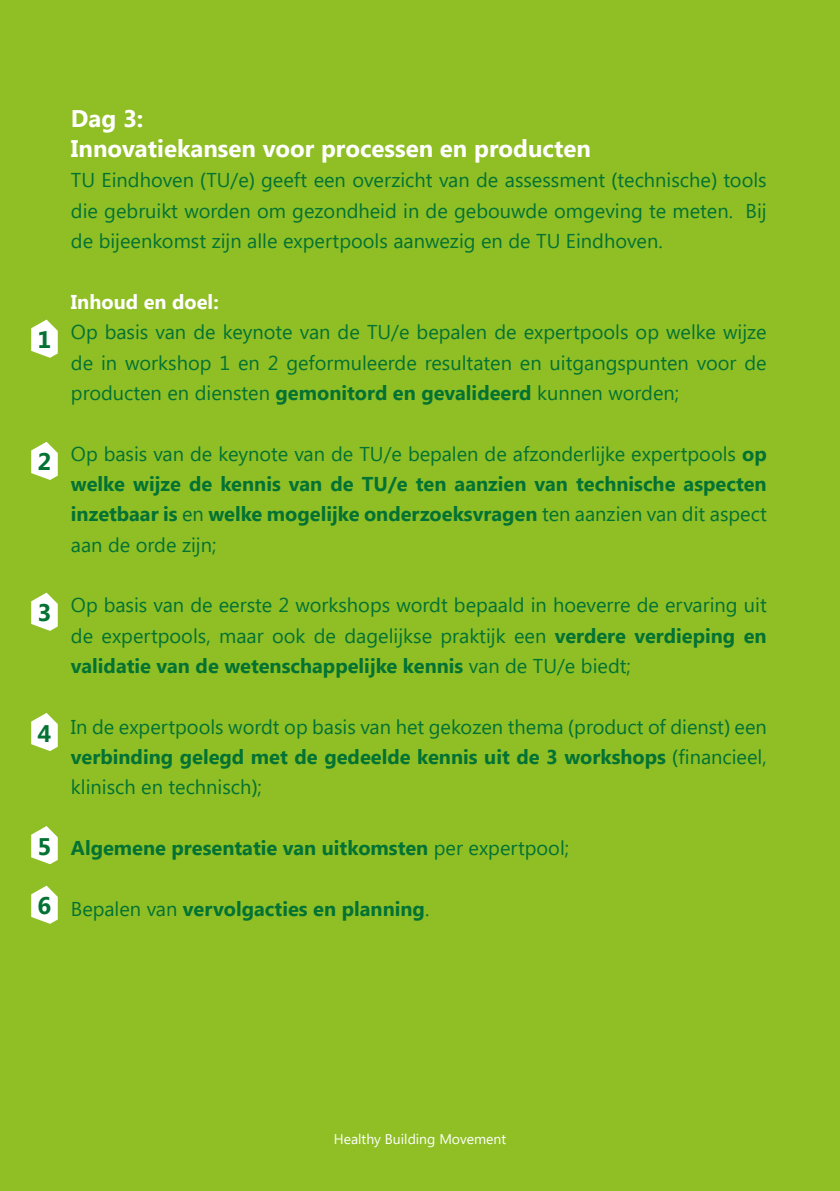
<style>
.page{position:relative;width:840px;height:1191px;background:#fff}
.page>*{position:absolute;margin:0;border:0;box-sizing:border-box;transform-origin:0 0}
.t1{font:700 24px/30.4px "Segoe UI";color:#fff}
.t2{font:700 24px "Segoe UI";color:#037233}
.t3{font:20px/30.4px "Segoe UI";color:#037233;text-align:justify}
.t4{font:700 20px/30.4px "Segoe UI";color:#037233;text-align:justify}
.t5{font:700 20px "Segoe UI";color:#fff}
.t6{font:14px "Segoe UI";color:#fff}
.s1{font-family:"Open Sans"}
.s2{font-weight:700}
.s3{font-weight:400}
</style>
<div class="page">
<div style="left:0;top:0;width:839px;height:1191px;background:#8fbf25"></div>
<svg style="left:31px;top:319px;width:27px;height:39px"></svg>
<svg style="left:31px;top:592px;width:27px;height:39px"></svg>
<svg style="left:31px;top:713px;width:27px;height:38px"></svg>
<svg style="left:31px;top:826px;width:27px;height:38px"></svg>
<svg style="left:31px;top:885px;width:27px;height:39px"></svg>
<svg style="left:31px;top:442px;width:27px;height:38px"></svg>
<p class="t2" style="left:37px;top:326px;width:15px">1</p>
<p class="t2" style="left:37px;top:448px;width:15px">2</p>
<p class="t2" style="left:37px;top:599px;width:15px">3</p>
<p class="t2" style="left:37px;top:719px;width:15px">4</p>
<p class="t2" style="left:37px;top:832px;width:15px">5</p>
<p class="t2" style="left:37px;top:892px;width:15px">6</p>
<p class="t1" style="left:71px;top:103px;width:521px">Dag 3:<br>Innovatiekansen voor processen en producten</p>
<p class="t3" style="left:71px;top:165px;width:697px">TU Eindhoven <span class="s1">(</span>TU/e<span class="s1">)</span> geeft een overzicht van de assessment <span class="s1">(</span>technische<span class="s1">)</span> tools die gebruikt worden om gezondheid in de gebouwde omgeving te meten. Bij de bijeenkomst zijn alle expertpools aanwezig en de TU Eindhoven.</p>
<p class="t5" style="left:71px;top:290px;width:149px">Inhoud en doel:</p>
<p class="t3" style="left:71px;top:317px;width:697px">Op basis van de keynote van de TU/e bepalen de expertpools op welke wijze de in workshop 1 en 2 geformuleerde resultaten en uitgangspunten voor de producten en diensten <span class="s2">gemonitord en gevalideerd</span> kunnen worden;</p>
<p class="t4" style="left:71px;top:438px;width:697px"><span class="s3">Op basis van de keynote van de TU/e bepalen de afzonderlijke expertpools</span> op welke wijze de kennis van de TU/e ten aanzien van technische aspecten inzetbaar is <span class="s3">en</span> welke mogelijke onderzoeksvragen <span class="s3">ten aanzien van dit aspect aan de orde zijn;</span></p>
<p class="t3" style="left:71px;top:590px;width:697px">Op basis van de eerste 2 workshops wordt bepaald in hoeverre de ervaring uit de expertpools, maar ook de dagelijkse praktijk een <span class="s2">verdere verdieping en validatie van de wetenschappelijke kennis</span> van de TU/e biedt;</p>
<p class="t3" style="left:71px;top:711px;width:697px">In de expertpools wordt op basis van het gekozen thema <span class="s1">(</span>product of dienst<span class="s1">)</span> een <span class="s2">verbinding gelegd met de gedeelde kennis uit de 3 workshops</span> <span class="s1">(</span>financieel, klinisch en technisch<span class="s1">)</span>;</p>
<p class="t4" style="left:71px;top:833px;width:499px">Algemene presentatie van uitkomsten <span class="s3">per expertpool;</span></p>
<p class="t4" style="left:71px;top:893px;width:360px"><span class="s3">Bepalen van</span> vervolgacties en planning<span class="s3">.</span></p>
<p class="t6" style="left:333px;top:1131px;width:174px">Healthy Building Movement</p>
</div>
